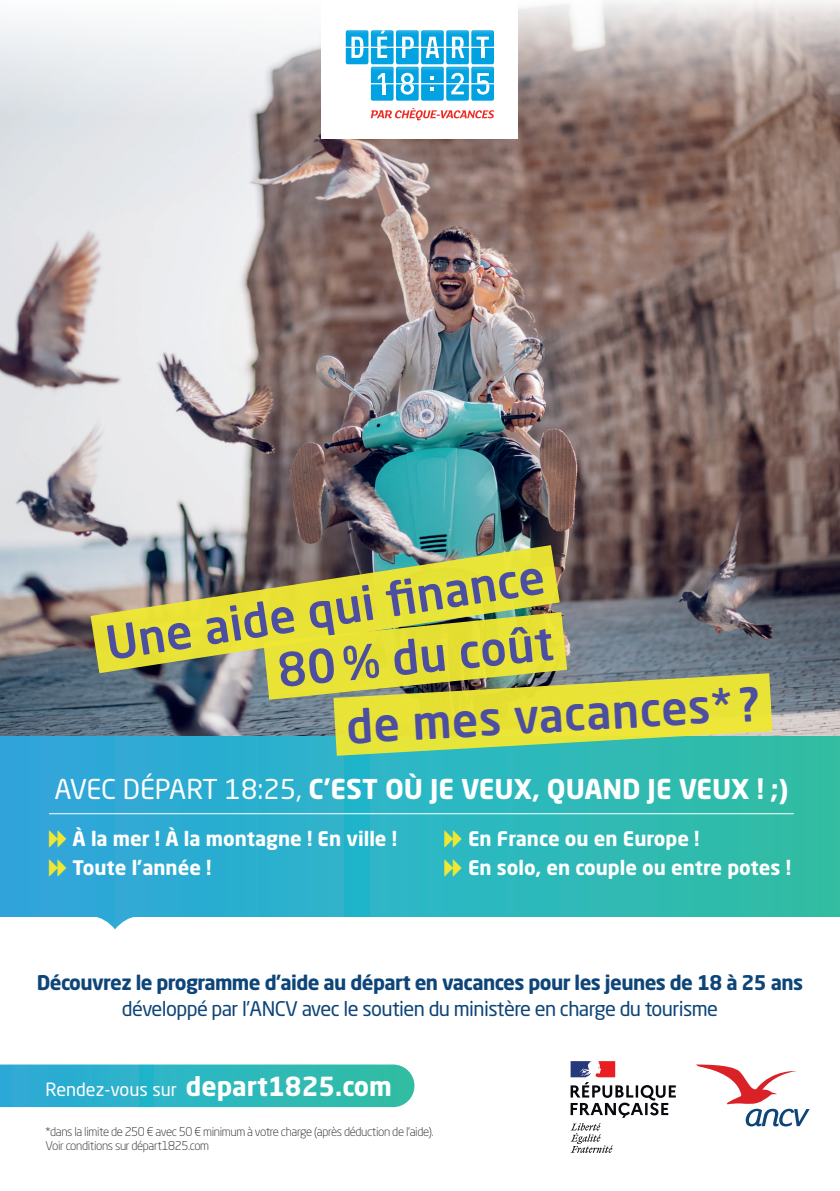
<style>
.page{position:relative;width:840px;height:1191px;background:#fff}
.page>*{position:absolute;margin:0;border:0;box-sizing:border-box;transform-origin:0 0}
.t1{font:500 46px "Neo Sans Std";color:#4c4fa1}
.t2{font:700 27px "Neo Sans Std";color:#fff}
.t3{font:700 20px "Neo Sans Std";letter-spacing:-.03em;color:#0e4578}
.t4{font:20px "Neo Sans Std";letter-spacing:-.03em;color:#0e4578}
.t5{font:700 19.8px/28.6px "Neo Sans Std";color:#fff}
.t6{font:18px "Neo Sans Std";color:#fff}
.t7{font:300 12px/14.4px "Neo Sans Std";letter-spacing:-.03em;color:#231f20}
.s1{font-weight:400}
.s2{font-weight:700;font-size:26px}
</style>
<div class="page">
<svg style="left:0;top:736px;width:839px;height:180px;background:#2db3c2"></svg>
<svg style="left:92px;top:916px;width:45px;height:13px"></svg>
<img style="left:0;top:1px;width:839px;height:735px">
<hr style="left:49px;top:813px;width:744px;height:1px;background:#fff">
<svg style="left:696px;top:1064px;width:113px;height:62px"></svg>
<svg style="left:0;top:1064px;width:414px;height:43px;background:#31b6c0"></svg>
<img style="left:90px;top:545px;width:469px;height:128px">
<div style="left:321px;top:0;width:197px;height:139px;background:#fff"></div>
<svg style="left:345px;top:30px;width:148px;height:71px"></svg>
<svg style="left:370px;top:108px;width:124px;height:12px"></svg>
<svg style="left:263px;top:612px;width:509px;height:144px;background:#b5c157"></svg>
<svg style="left:570px;top:1061px;width:105px;height:56px"></svg>
<svg style="left:570px;top:1123px;width:42px;height:29px"></svg>
<svg style="left:49px;top:830px;width:17px;height:18px"></svg>
<svg style="left:49px;top:859px;width:17px;height:17px"></svg>
<svg style="left:444px;top:830px;width:17px;height:18px"></svg>
<svg style="left:444px;top:859px;width:17px;height:17px"></svg>
<h1 class="t1" style="left:102px;top:616px;width:444px;rotate:-9deg">Une aide qui fi nance</h1>
<h1 class="t1" style="left:274px;top:642px;width:278px;rotate:-6deg">80 % du coût</h1>
<h1 class="t1" style="left:345px;top:697px;width:415px;rotate:-3deg">de mes vacances* ?</h1>
<h2 class="t2" style="left:54px;top:771px;width:735px"><span class="s1">AVEC DÉPART 18:25,</span> C’EST OÙ JE VEUX, QUAND JE VEUX ! ;)</h2>
<h3 class="t5" style="left:73px;top:824px;width:326px">À la mer ! À la montagne ! En ville !<br>Toute l’année !</h3>
<h3 class="t5" style="left:468px;top:824px;width:324px">En France ou en Europe !<br>En solo, en couple ou entre potes !</h3>
<h3 class="t3" style="left:37px;top:970px;width:767px">Découvrez le programme d’aide au départ en vacances pour les jeunes de 18 à 25 ans</h3>
<h3 class="t4" style="left:122px;top:996px;width:597px">développé par l’ANCV avec le soutien du ministère en charge du tourisme</h3>
<h3 class="t6" style="left:45px;top:1078px;width:348px">Rendez-vous sur <span class="s2">depart1825.com</span></h3>
<p class="t7" style="left:45px;top:1123px;width:389px">*dans la limite de 250 € avec 50 € minimum à votre charge (après déduction de l’aide).<br>Voir conditions sur départ1825.com</p>
</div>
